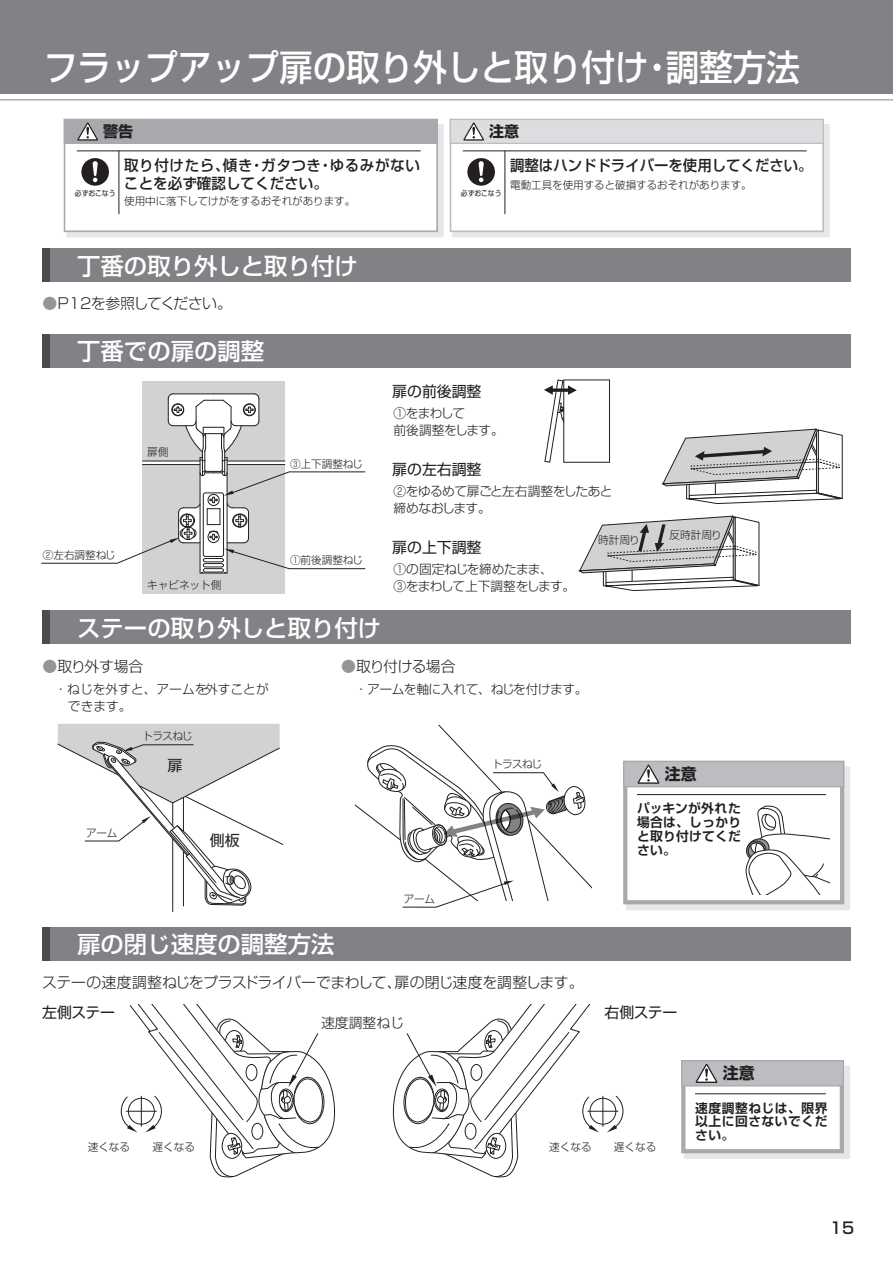
<style>
.page{position:relative;width:893px;height:1263px;background:#fff}
.page>*{position:absolute;margin:0;border:0;box-sizing:border-box;transform-origin:0 0}
.t1{font:500 36.15px "Shin Go Pro";color:#fff;scale:.93 1}
.t2{font:500 23.4px "Shin Go Pro";color:#fff}
.t3{font:700 15.9px "Shin Go Pro";color:#231f20}
.t4{font:500 15.9px "Shin Go Pro";color:#231f20}
.t5{font:700 15.15px "Shin Go Pro";color:#231f20}
.t6{font:500 15px/18px "Shin Go Pro";color:#231f20}
.t7{font:500 15px "Shin Go Pro";color:#231f20;scale:.96 1}
.t8{font:300 14.85px "Shin Go Pro";letter-spacing:-.03em;color:#231f20}
.t9{font:14.85px "Shin Go Pro";color:#231f20}
.t10{font:300 14.85px "Shin Go Pro";letter-spacing:-.01em;color:#231f20}
.t11{font:300 14.85px "Shin Go Pro";letter-spacing:-.055em;color:#231f20}
.t12{font:300 13.8px "Shin Go Pro";color:#231f20}
.t13{font:300 12.75px/17px "Shin Go Pro";letter-spacing:-.03em;color:#231f20}
.t14{font:700 12.75px/13.8px "Shin Go Pro De";letter-spacing:.04em;color:#231f20;text-align:justify}
.t15{font:300 12.75px/17px "Shin Go Pro";color:#231f20}
.t16{font:300 12.75px/17px "Shin Go Pro";letter-spacing:-.055em;color:#231f20}
.t17{font:300 10.65px "Shin Go Pro";color:#231f20}
.t18{font:300 10.5px "Shin Go Pro";color:#231f20}
.t19{font:7.5px "Shin Go Pro";color:#231f20;scale:.9 1}
.s1{color:#939598}
</style>
<div class="page">
<hr style="left:172px;top:803px;width:1px;height:108px;background:#231f20">
<div style="left:0;top:0;width:893px;height:94px;background:#808285"></div>
<hr style="left:0;top:99px;width:893px;height:1px;background:#808285">
<svg style="left:64px;top:119px;width:380px;height:118px"></svg>
<svg style="left:450px;top:119px;width:380px;height:118px"></svg>
<div style="left:43px;top:248px;width:807px;height:34px;background:#808285"></div>
<div style="left:43px;top:248px;width:7px;height:34px;background:#4b4c4d"></div>
<div style="left:43px;top:334px;width:807px;height:34px;background:#808285"></div>
<div style="left:43px;top:334px;width:7px;height:34px;background:#4b4c4d"></div>
<div style="left:43px;top:610px;width:807px;height:34px;background:#808285"></div>
<div style="left:43px;top:610px;width:7px;height:34px;background:#4b4c4d"></div>
<div style="left:43px;top:927px;width:807px;height:34px;background:#808285"></div>
<div style="left:43px;top:927px;width:7px;height:34px;background:#4b4c4d"></div>
<div style="left:142px;top:381px;width:142px;height:80px;background:#d1d2d4"></div>
<div style="left:142px;top:465px;width:142px;height:129px;background:#d1d2d4"></div>
<svg style="left:41px;top:393px;width:325px;height:181px"></svg>
<div style="left:563px;top:379px;width:47px;height:84px;border:1px solid #231f20"></div>
<svg style="left:544px;top:379px;width:33px;height:84px"></svg>
<svg style="left:661px;top:428px;width:182px;height:76px"></svg>
<svg style="left:578px;top:515px;width:182px;height:76px"></svg>
<div style="left:203px;top:492px;width:21px;height:65px;border:1px solid #231f20;border-radius:2px"></div>
<div style="left:203px;top:558px;width:21px;height:4px;border:1px solid #231f20;border-radius:2px"></div>
<div style="left:203px;top:563px;width:21px;height:4px;border:1px solid #231f20;border-radius:2px"></div>
<div style="left:203px;top:568px;width:21px;height:4px;border:1px solid #231f20;border-radius:2px"></div>
<svg style="left:681px;top:1060px;width:169px;height:99px"></svg>
<hr style="left:695px;top:1093px;width:131px;height:1px;background:#231f20">
<svg style="left:623px;top:761px;width:227px;height:149px"></svg>
<svg style="left:355px;top:726px;width:236px;height:182px"></svg>
<svg style="left:57px;top:724px;width:227px;height:182px"></svg>
<svg style="left:120px;top:1005px;width:215px;height:173px"></svg>
<svg style="left:392px;top:1005px;width:232px;height:173px"></svg>
<h1 class="t1" style="left:44px;top:38px;width:652px">フラップアップ扉の取り外しと取り付け</h1>
<h1 class="t1" style="left:666px;top:38px;width:146px">調整方法</h1>
<h1 class="t1" style="left:640px;top:38px;width:38px">・</h1>
<p class="t5" style="left:103px;top:119px;width:32px">警告</p>
<p class="t5" style="left:489px;top:119px;width:32px">注意</p>
<p class="t19" style="left:75px;top:186px;width:46px">必ずおこなう</p>
<p class="t6" style="left:124px;top:155px;width:205px">取り付けたら、<br>ことを必ず確認してください。</p>
<p class="t18" style="left:124px;top:193px;width:232px">使用中に落下してけがをするおそれがあります。</p>
<p class="t6" style="left:261px;top:155px;width:62px">ガタつき</p>
<p class="t6" style="left:223px;top:155px;width:31px">傾き</p>
<p class="t6" style="left:330px;top:155px;width:92px">ゆるみがない</p>
<p class="t6" style="left:250px;top:155px;width:16px">・</p>
<p class="t6" style="left:318px;top:155px;width:16px">・</p>
<p class="t19" style="left:461px;top:186px;width:46px">必ずおこなう</p>
<p class="t7" style="left:510px;top:153px;width:316px">調整はハンドドライバーを使用してください。</p>
<p class="t18" style="left:510px;top:176px;width:243px">電動工具を使用すると破損するおそれがあります。</p>
<h2 class="t2" style="left:77px;top:246px;width:282px">丁番の取り外しと取り付け</h2>
<p class="t8" style="left:43px;top:291px;width:191px"><span class="s1">●</span>P12を参照してください。</p>
<h2 class="t2" style="left:77px;top:332px;width:189px">丁番での扉の調整</h2>
<p class="t17" style="left:147px;top:443px;width:23px">扉側</p>
<p class="t17" style="left:43px;top:546px;width:74px">②左右調整ねじ</p>
<p class="t17" style="left:147px;top:576px;width:76px">キャビネット側</p>
<p class="t17" style="left:290px;top:455px;width:74px">③上下調整ねじ</p>
<p class="t17" style="left:290px;top:552px;width:74px">①前後調整ねじ</p>
<h2 class="t2" style="left:77px;top:608px;width:306px">ステーの取り外しと取り付け</h2>
<p class="t9" style="left:392px;top:379px;width:91px">扉の前後調整</p>
<p class="t16" style="left:393px;top:403px;width:112px">①をまわして<br>前後調整をします。</p>
<p class="t9" style="left:392px;top:457px;width:91px">扉の左右調整</p>
<p class="t13" style="left:393px;top:481px;width:221px">②をゆるめて扉ごと左右調整をしたあと締めなおします。</p>
<p class="t9" style="left:392px;top:535px;width:91px">扉の上下調整</p>
<p class="t13" style="left:393px;top:559px;width:183px">①の固定ねじを締めたまま、<br>③をまわして上下調整をします。</p>
<p class="t17" style="left:598px;top:532px;width:43px">時計周り</p>
<p class="t8" style="left:43px;top:654px;width:102px"><span class="s1">●</span>取り外す場合</p>
<p class="t11" style="left:341px;top:654px;width:116px"><span class="s1">●</span>取り付ける場合</p>
<p class="t15" style="left:68px;top:679px;width:202px;text-indent:-13px">・ねじを外すと、アームを外すことができます。</p>
<p class="t13" style="left:355px;top:679px;width:234px">・アームを軸に入れて、ねじを付けます。</p>
<p class="t17" style="left:143px;top:727px;width:51px">トラスねじ</p>
<p class="t9" style="left:167px;top:753px;width:16px">扉</p>
<p class="t17" style="left:492px;top:755px;width:51px">トラスねじ</p>
<p class="t17" style="left:670px;top:527px;width:54px">反時計周り</p>
<p class="t3" style="left:665px;top:761px;width:33px">注意</p>
<p class="t17" style="left:86px;top:824px;width:33px">アーム</p>
<p class="t9" style="left:210px;top:828px;width:31px">側板</p>
<p class="t14" style="left:637px;top:800px;width:106px">パッキンが外れた場合は、しっかりと取り付けてください。</p>
<h2 class="t2" style="left:77px;top:925px;width:259px">扉の閉じ速度の調整方法</h2>
<p class="t17" style="left:404px;top:890px;width:33px">アーム</p>
<p class="t8" style="left:42px;top:970px;width:361px">ステーの速度調整ねじをプラスドライバーでまわして、</p>
<p class="t10" style="left:395px;top:970px;width:191px">扉の閉じ速度を調整します。</p>
<p class="t9" style="left:42px;top:1000px;width:74px">左側ステー</p>
<p class="t12" style="left:321px;top:1011px;width:84px">速度調整ねじ</p>
<p class="t9" style="left:604px;top:1000px;width:74px">右側ステー</p>
<p class="t17" style="left:88px;top:1138px;width:44px">速くなる</p>
<p class="t17" style="left:152px;top:1138px;width:44px">遅くなる</p>
<p class="t17" style="left:549px;top:1138px;width:44px">速くなる</p>
<p class="t17" style="left:614px;top:1138px;width:44px">遅くなる</p>
<p class="t3" style="left:723px;top:1060px;width:33px">注意</p>
<p class="t14" style="left:695px;top:1099px;width:134px">速度調整ねじは、限界以上に回さないでください。</p>
<p class="t4" style="left:830px;top:1215px;width:26px">15</p>
</div>
